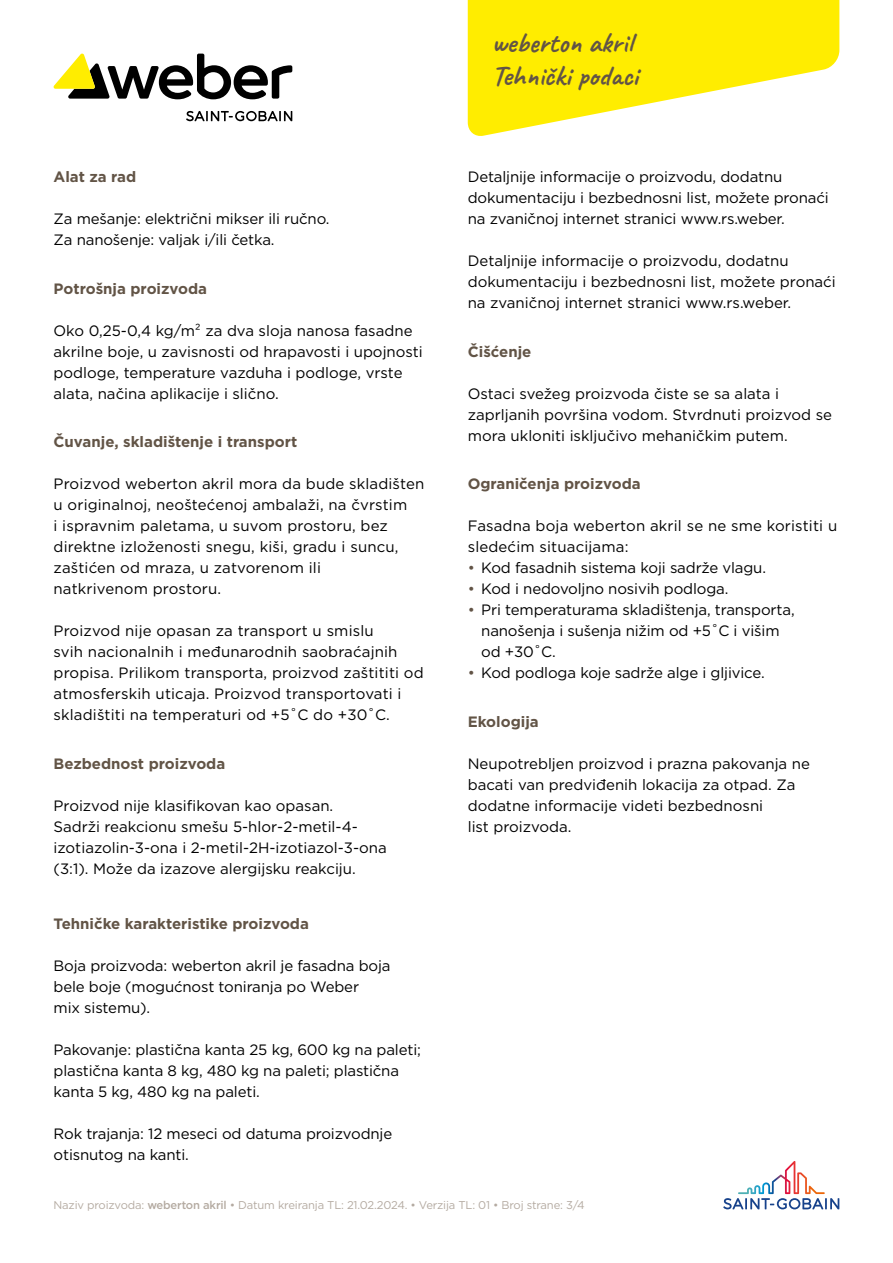
<style>
.page{position:relative;width:893px;height:1263px;background:#fff}
.page>*{position:absolute;margin:0;border:0;box-sizing:border-box;transform-origin:0 0}
.t1{font:700 28.5px/33px "Caveat";color:#625446}
.t2{font:15px/21px "Gotham";color:#000}
.t3{font:700 15px "Gotham";color:#625446}
.t4{font:11.25px "Gotham";letter-spacing:-.015em;color:#b4aaa1}
.s1{color:#625446}
.s2{font-weight:500}
</style>
<div class="page">
<svg style="left:186px;top:111px;width:106px;height:10px"></svg>
<svg style="left:53px;top:53px;width:239px;height:46px"></svg>
<svg style="left:723px;top:1161px;width:116px;height:48px"></svg>
<svg style="left:468px;top:0;width:371px;height:136px;fill:#ffed00"></svg>
<p class="t3" style="left:54px;top:167px;width:84px">Alat za rad</p>
<p class="t2" style="left:54px;top:208px;width:278px">Za mešanje: električni mikser ili ručno.<br>Za nanošenje: valjak i/ili četka.</p>
<p class="t3" style="left:54px;top:278px;width:155px">Potrošnja proizvoda</p>
<p class="t2" style="left:54px;top:320px;width:371px">Oko 0,25-0,4 kg/m² za dva sloja nanosa fasadne akrilne boje, u zavisnosti od hrapavosti i upojnosti podloge, temperature vazduha i podloge, vrste alata, načina aplikacije i slično.</p>
<p class="t3" style="left:54px;top:432px;width:245px">Čuvanje, skladištenje i transport</p>
<p class="t2" style="left:54px;top:473px;width:372px">Proizvod weberton akril mora da bude skladišten u originalnoj, neoštećenoj ambalaži, na čvrstim<br>i ispravnim paletama, u suvom prostoru, bez direktne izloženosti snegu, kiši, gradu i suncu, zaštićen od mraza, u zatvorenom ili<br>natkrivenom prostoru.</p>
<p class="t2" style="left:54px;top:620px;width:372px">Proizvod nije opasan za transport u smislu<br>svih nacionalnih i međunarodnih saobraćajnih propisa. Prilikom transporta, proizvod zaštititi od atmosferskih uticaja. Proizvod transportovati i skladištiti na temperaturi od +5˚C do +30˚C.</p>
<p class="t3" style="left:54px;top:754px;width:173px">Bezbednost proizvoda</p>
<p class="t2" style="left:54px;top:795px;width:335px">Proizvod nije klasifikovan kao opasan.<br>Sadrži reakcionu smešu 5-hlor-2-metil-4- izotiazolin-3-ona i 2-metil-2H-izotiazol-3-ona (3:1). Može da izazove alergijsku reakciju.</p>
<p class="t3" style="left:54px;top:914px;width:257px">Tehničke karakteristike proizvoda</p>
<p class="t2" style="left:54px;top:955px;width:338px">Boja proizvoda: weberton akril je fasadna boja bele boje (mogućnost toniranja po Weber<br>mix sistemu).</p>
<p class="t2" style="left:54px;top:1039px;width:369px">Pakovanje: plastična kanta 25 kg, 600 kg na paleti; plastična kanta 8 kg, 480 kg na paleti; plastična kanta 5 kg, 480 kg na paleti.</p>
<p class="t2" style="left:54px;top:1123px;width:340px">Rok trajanja: 12 meseci od datuma proizvodnje otisnutog na kanti.</p>
<h1 class="t1" style="left:492px;top:26px;width:148px">weberton akril<br>Tehnički podaci</h1>
<p class="t2" style="left:468px;top:166px;width:362px">Detaljnije informacije o proizvodu, dodatnu dokumentaciju i bezbednosni list, možete pronaći na zvaničnoj internet stranici www.rs.weber.</p>
<p class="t2" style="left:468px;top:250px;width:370px">Detaljnije informacije o proizvodu, dodatnu dokumentaciju i bezbednosni list, možete pronaći na zvaničnoj internet stranici www.rs.weber.</p>
<p class="t3" style="left:468px;top:341px;width:65px">Čišćenje</p>
<p class="t2" style="left:468px;top:383px;width:366px">Ostaci svežeg proizvoda čiste se sa alata i zaprljanih površina vodom. Stvrdnuti proizvod se mora ukloniti isključivo mehaničkim putem.</p>
<p class="t3" style="left:468px;top:474px;width:174px">Ograničenja proizvoda</p>
<p class="t2" style="left:468px;top:515px;width:371px">Fasadna boja weberton akril se ne sme koristiti u sledećim situacijama:</p>
<p class="t2" style="left:468px;top:557px;width:300px"><span class="s1">•</span> Kod fasadnih sistema koji sadrže vlagu.</p>
<p class="t2" style="left:468px;top:578px;width:262px"><span class="s1">•</span> Kod i nedovoljno nosivih podloga.</p>
<p class="t2" style="left:481px;top:599px;width:315px;text-indent:-14px"><span class="s1">•</span> Pri temperaturama skladištenja, transporta, nanošenja i sušenja nižim od +5˚C i višim od +30˚C.</p>
<p class="t2" style="left:468px;top:662px;width:298px"><span class="s1">•</span> Kod podloga koje sadrže alge i gljivice.</p>
<p class="t3" style="left:468px;top:712px;width:73px">Ekologija</p>
<p class="t2" style="left:468px;top:753px;width:344px">Neupotrebljen proizvod i prazna pakovanja ne bacati van predviđenih lokacija za otpad. Za dodatne informacije videti bezbednosni<br>list proizvoda.</p>
<p class="t4" style="left:54px;top:1198px;width:533px">Naziv proizvoda: <span class="s2">weberton akril</span> • Datum kreiranja TL: 21.02.2024. • Verzija TL: 01 • Broj strane: 3/4</p>
</div>
